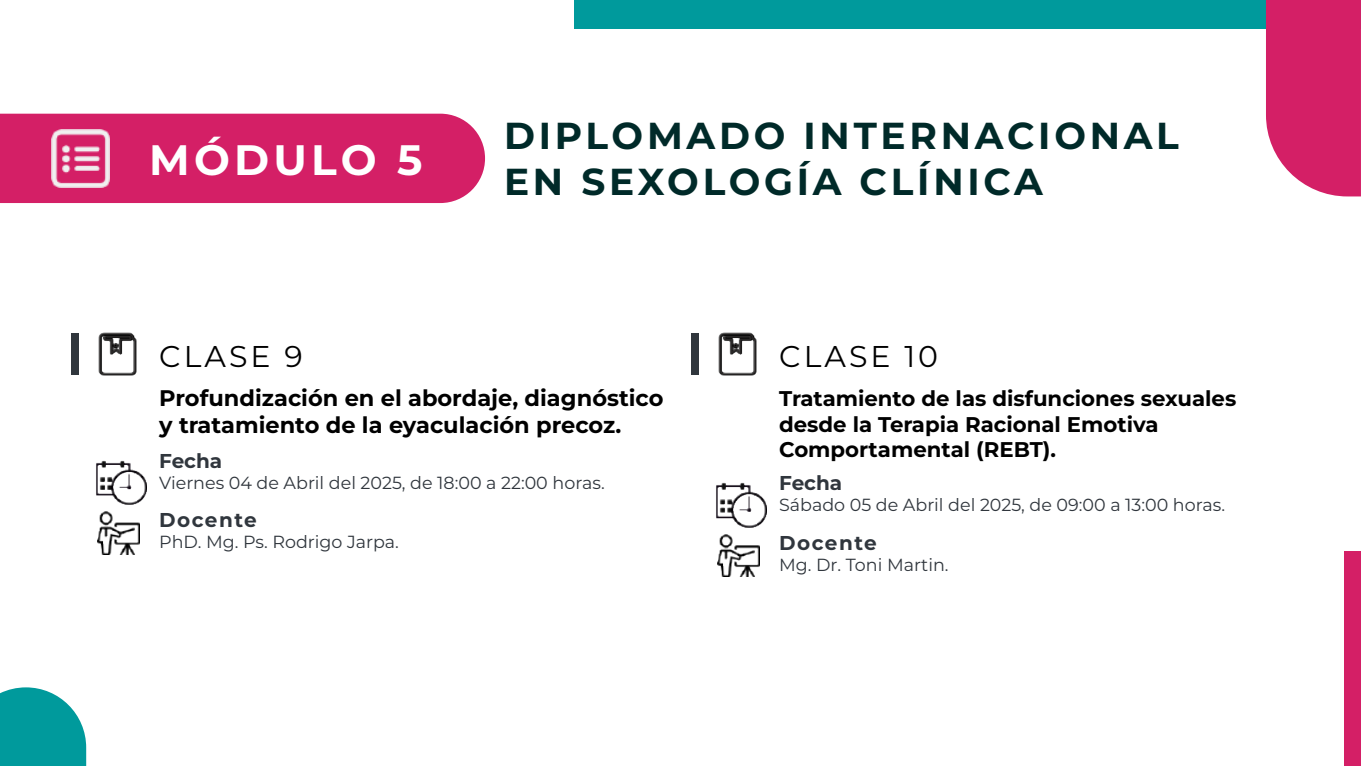
<style>
.page{position:relative;width:1361px;height:766px;background:#fff}
.page>*{position:absolute;margin:0;border:0;box-sizing:border-box;transform-origin:0 0}
.t1{font:700 42.5px "Montserrat";letter-spacing:.1em;color:#fff}
.t2{font:700 37.5px/45px "Montserrat";letter-spacing:.1em;color:#002a29}
.t3{font:30px "Montserrat";letter-spacing:.1em;color:#000}
.t4{font:700 22.5px/27px "Montserrat";color:#000}
.t5{font:700 21.25px/25.5px "Montserrat";color:#000}
.t6{font:700 20px "Montserrat";letter-spacing:.065em;color:#30363d}
.t7{font:17.5px "Montserrat";color:#30363d}
</style>
<div class="page">
<div style="left:575px;top:0;width:786px;height:28px;background:#009a9c"></div>
<div style="left:0;top:114px;width:485px;height:89px;background:#d41f66"></div>
<svg style="left:1266px;top:0;width:95px;height:196px;background:#d72f71"></svg>
<svg style="left:0;top:687px;width:86px;height:78px;background:#20a6a8"></svg>
<div style="left:1344px;top:551px;width:17px;height:214px;background:#d41f66"></div>
<div style="left:72px;top:333px;width:7px;height:41px;background:#30363d"></div>
<img style="left:51px;top:129px;width:58px;height:58px">
<img style="left:98px;top:332px;width:39px;height:44px">
<img style="left:96px;top:460px;width:50px;height:44px">
<img style="left:97px;top:511px;width:43px;height:43px">
<div style="left:692px;top:333px;width:7px;height:41px;background:#30363d"></div>
<img style="left:718px;top:332px;width:39px;height:44px">
<img style="left:716px;top:482px;width:50px;height:45px">
<img style="left:717px;top:534px;width:43px;height:42px">
<h1 class="t1" style="left:149px;top:129px;width:275px">MÓDULO 5</h1>
<h2 class="t2" style="left:504px;top:112px;width:676px">DIPLOMADO INTERNACIONAL<br>EN SEXOLOGÍA CLÍNICA</h2>
<h3 class="t3" style="left:159px;top:336px;width:145px">CLASE 9</h3>
<p class="t4" style="left:159px;top:383px;width:506px">Profundización en el abordaje, diagnóstico y tratamiento de la eyaculación precoz.</p>
<p class="t6" style="left:159px;top:446px;width:65px">Fecha</p>
<p class="t7" style="left:159px;top:470px;width:447px">Viernes 04 de Abril del 2025, de 18:00 a 22:00 horas.</p>
<p class="t6" style="left:159px;top:505px;width:99px">Docente</p>
<p class="t7" style="left:159px;top:529px;width:241px">PhD. Mg. Ps. Rodrigo Jarpa.</p>
<h3 class="t3" style="left:779px;top:336px;width:160px">CLASE 10</h3>
<p class="t5" style="left:779px;top:384px;width:459px">Tratamiento de las disfunciones sexuales desde la Terapia Racional Emotiva<br>Comportamental (REBT).</p>
<p class="t6" style="left:779px;top:468px;width:65px">Fecha</p>
<p class="t7" style="left:779px;top:492px;width:447px">Sábado 05 de Abril del 2025, de 09:00 a 13:00 horas.</p>
<p class="t6" style="left:779px;top:528px;width:99px">Docente</p>
<p class="t7" style="left:779px;top:552px;width:171px">Mg. Dr. Toni Martin.</p>
</div>
